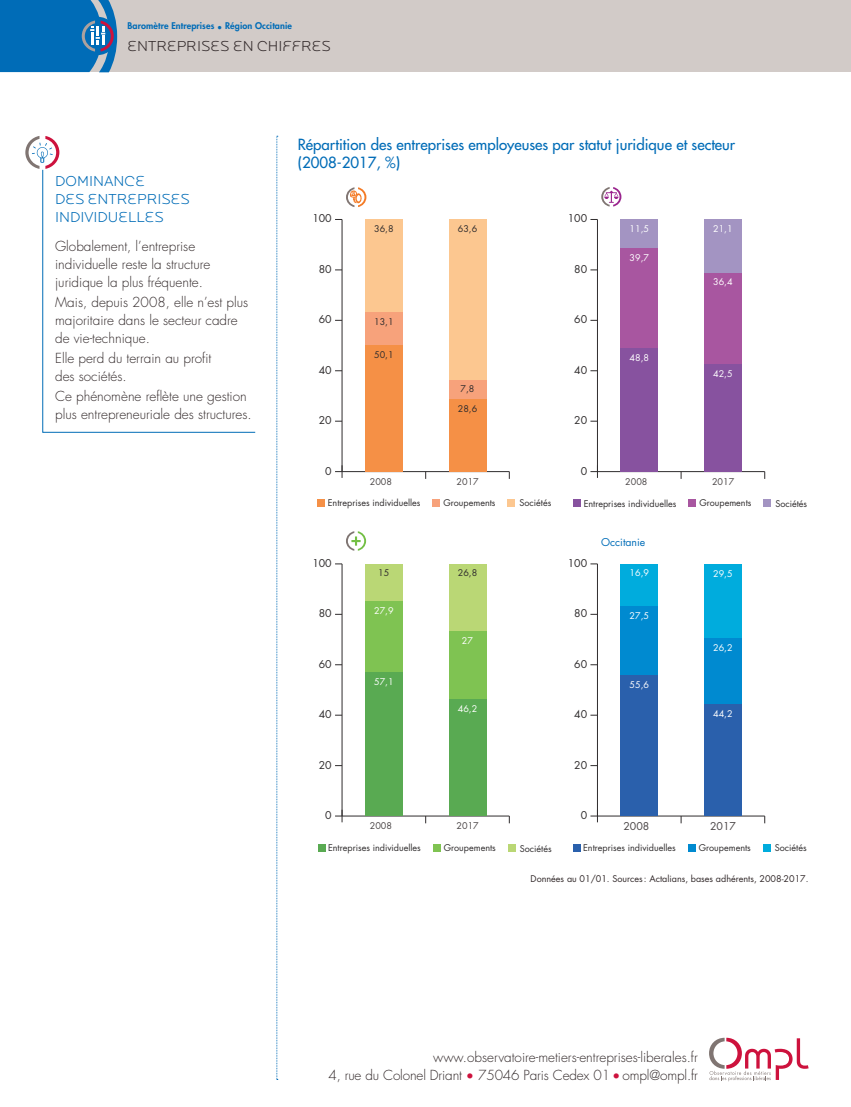
<style>
.page{position:relative;width:851px;height:1107px;background:#fff}
.page>*{position:absolute;margin:0;border:0;box-sizing:border-box;transform-origin:0 0}
.t1{font:500 15px/18px "Futura Std";color:#006cb7}
.t2{font:300 15px/18px "Locator Display";color:#006cb7}
.t3{font:300 15px "Locator Display";color:#32292a}
.t4{font:300 13.5px/18px "Futura Std";color:#32292a}
.t5{font:10.5px "Futura Std";color:#2f2c2d}
.t6{font:10.5px "Futura Std";color:#006db8}
.t7{font:10.5px "Futura Std";color:#4a4546}
.t8{font:9px "Futura Std";color:#2f2c2d}
.t9{font:9px "Futura Std";color:#fff}
.t10{font:9px "Futura Std";color:#32292a}
.t11{font:800 9px "Futura Std";letter-spacing:.01em;color:#006cb7}
.t12{font:9px "Futura Std";color:#4a4546}
.s1{color:#cd123d}
</style>
<div class="page">
<div style="left:0;top:0;width:850px;height:72px;background:#d2cbc8"></div>
<svg style="left:276px;top:136px;width:2px;height:944px;background:#c3dced"></svg>
<svg style="left:709px;top:1038px;width:99px;height:43px"></svg>
<svg style="left:25px;top:136px;width:34px;height:33px"></svg>
<svg style="left:42px;top:169px;width:214px;height:264px"></svg>
<svg style="left:346px;top:187px;width:20px;height:20px"></svg>
<div style="left:507px;top:500px;width:7px;height:7px;background:#fcc790"></div>
<div style="left:432px;top:499px;width:7px;height:8px;background:#f7a27b"></div>
<div style="left:317px;top:500px;width:8px;height:7px;background:#f59046"></div>
<hr style="left:342px;top:471px;width:167px;height:1px;background:#2f2c2d">
<hr style="left:341px;top:219px;width:1px;height:259px;background:#2f2c2d">
<svg style="left:335px;top:465px;width:7px;height:7px"></svg>
<div style="left:365px;top:219px;width:37px;height:93px;background:#fcc790"></div>
<div style="left:448px;top:219px;width:38px;height:161px;background:#fcc790"></div>
<div style="left:365px;top:312px;width:37px;height:33px;background:#f7a27b"></div>
<div style="left:448px;top:380px;width:38px;height:19px;background:#f7a27b"></div>
<div style="left:365px;top:345px;width:37px;height:127px;background:#f59046"></div>
<div style="left:448px;top:399px;width:38px;height:73px;background:#f59046"></div>
<svg style="left:601px;top:187px;width:20px;height:20px"></svg>
<div style="left:763px;top:500px;width:7px;height:7px;background:#a394c2"></div>
<div style="left:688px;top:500px;width:7px;height:7px;background:#a856a0"></div>
<div style="left:573px;top:500px;width:7px;height:7px;background:#87529f"></div>
<hr style="left:597px;top:471px;width:167px;height:1px;background:#2f2c2d">
<hr style="left:597px;top:219px;width:1px;height:259px;background:#2f2c2d">
<svg style="left:590px;top:465px;width:7px;height:7px"></svg>
<div style="left:620px;top:219px;width:37px;height:29px;background:#a394c2"></div>
<div style="left:703px;top:219px;width:38px;height:54px;background:#a394c2"></div>
<div style="left:620px;top:248px;width:37px;height:101px;background:#a856a0"></div>
<div style="left:703px;top:273px;width:38px;height:91px;background:#a856a0"></div>
<div style="left:620px;top:349px;width:37px;height:123px;background:#87529f"></div>
<div style="left:703px;top:364px;width:38px;height:108px;background:#87529f"></div>
<svg style="left:346px;top:531px;width:20px;height:20px"></svg>
<div style="left:508px;top:845px;width:7px;height:7px;background:#bad775"></div>
<div style="left:433px;top:844px;width:7px;height:8px;background:#7fc352"></div>
<div style="left:318px;top:845px;width:7px;height:7px;background:#59aa52"></div>
<hr style="left:342px;top:816px;width:167px;height:1px;background:#2f2c2d">
<hr style="left:341px;top:564px;width:1px;height:258px;background:#2f2c2d">
<svg style="left:335px;top:810px;width:7px;height:7px"></svg>
<div style="left:365px;top:564px;width:37px;height:38px;background:#bad775"></div>
<div style="left:448px;top:564px;width:38px;height:67px;background:#bad775"></div>
<div style="left:365px;top:602px;width:37px;height:70px;background:#7fc352"></div>
<div style="left:448px;top:631px;width:38px;height:69px;background:#7fc352"></div>
<div style="left:365px;top:672px;width:37px;height:144px;background:#59aa52"></div>
<div style="left:448px;top:700px;width:38px;height:116px;background:#59aa52"></div>
<div style="left:762px;top:844px;width:7px;height:7px;background:#00acdd"></div>
<div style="left:687px;top:844px;width:7px;height:7px;background:#008ad0"></div>
<div style="left:573px;top:844px;width:7px;height:7px;background:#2a60ac"></div>
<hr style="left:597px;top:816px;width:167px;height:1px;background:#2f2c2d">
<hr style="left:597px;top:564px;width:1px;height:258px;background:#2f2c2d">
<svg style="left:590px;top:810px;width:7px;height:7px"></svg>
<div style="left:620px;top:564px;width:37px;height:42px;background:#00acdd"></div>
<div style="left:703px;top:564px;width:38px;height:75px;background:#00acdd"></div>
<div style="left:620px;top:606px;width:37px;height:70px;background:#008ad0"></div>
<div style="left:703px;top:639px;width:38px;height:66px;background:#008ad0"></div>
<div style="left:620px;top:676px;width:37px;height:140px;background:#2a60ac"></div>
<div style="left:703px;top:705px;width:38px;height:111px;background:#2a60ac"></div>
<svg style="left:0;top:0;width:117px;height:72px;background:#1673b7"></svg>
<p class="t11" style="left:127px;top:20px;width:166px">Baromètre Entreprises • Région Occitanie</p>
<p class="t3" style="left:127px;top:37px;width:205px">ENTREPRISES EN CHIFFRES</p>
<p class="t2" style="left:55px;top:172px;width:136px">DOMINANCE<br>DES ENTREPRISES<br>INDIVIDUELLES</p>
<p class="t4" style="left:55px;top:237px;width:157px">Globalement, l’entreprise individuelle reste la structure juridique la plus fréquente.</p>
<p class="t4" style="left:55px;top:293px;width:194px">Mais, depuis 2008, elle n’est plus majoritaire dans le secteur cadre de vie-technique.</p>
<p class="t4" style="left:55px;top:349px;width:158px">Elle perd du terrain au profit des sociétés.</p>
<p class="t4" style="left:55px;top:388px;width:198px">Ce phénomène reflète une gestion plus entrepreneuriale des structures.</p>
<p class="t1" style="left:297px;top:135px;width:438px">Répartition des entreprises employeuses par statut juridique et secteur (2008-2017, %)</p>
<p class="t5" style="left:312px;top:212px;width:21px">100</p>
<p class="t5" style="left:567px;top:212px;width:21px">100</p>
<p class="t5" style="left:318px;top:262px;width:14px">80</p>
<p class="t8" style="left:374px;top:223px;width:21px">36,8</p>
<p class="t8" style="left:457px;top:223px;width:21px">63,6</p>
<p class="t5" style="left:574px;top:262px;width:14px">80</p>
<p class="t9" style="left:629px;top:223px;width:21px">11,5</p>
<p class="t9" style="left:712px;top:223px;width:21px">21,1</p>
<p class="t9" style="left:629px;top:252px;width:21px">39,7</p>
<p class="t9" style="left:712px;top:276px;width:21px">36,4</p>
<p class="t5" style="left:318px;top:313px;width:14px">60</p>
<p class="t8" style="left:374px;top:316px;width:21px">13,1</p>
<p class="t5" style="left:574px;top:313px;width:14px">60</p>
<p class="t8" style="left:374px;top:349px;width:21px">50,1</p>
<p class="t9" style="left:629px;top:352px;width:21px">48,8</p>
<p class="t5" style="left:318px;top:363px;width:14px">40</p>
<p class="t5" style="left:574px;top:363px;width:14px">40</p>
<p class="t9" style="left:712px;top:368px;width:21px">42,5</p>
<p class="t8" style="left:460px;top:383px;width:15px">7,8</p>
<p class="t8" style="left:457px;top:403px;width:21px">28,6</p>
<p class="t5" style="left:318px;top:414px;width:14px">20</p>
<p class="t5" style="left:574px;top:414px;width:14px">20</p>
<p class="t5" style="left:325px;top:464px;width:8px">0</p>
<p class="t5" style="left:580px;top:464px;width:8px">0</p>
<p class="t12" style="left:369px;top:475px;width:24px">2008</p>
<p class="t12" style="left:456px;top:475px;width:24px">2017</p>
<p class="t8" style="left:327px;top:497px;width:94px">Entreprises individuelles</p>
<p class="t8" style="left:443px;top:497px;width:54px">Groupements</p>
<p class="t8" style="left:519px;top:497px;width:33px">Sociétés</p>
<p class="t12" style="left:625px;top:475px;width:24px">2008</p>
<p class="t12" style="left:711px;top:475px;width:24px">2017</p>
<p class="t8" style="left:583px;top:498px;width:94px">Entreprises individuelles</p>
<p class="t8" style="left:699px;top:497px;width:54px">Groupements</p>
<p class="t8" style="left:774px;top:498px;width:33px">Sociétés</p>
<p class="t6" style="left:601px;top:535px;width:46px">Occitanie</p>
<p class="t5" style="left:312px;top:556px;width:21px">100</p>
<p class="t5" style="left:567px;top:556px;width:21px">100</p>
<p class="t5" style="left:318px;top:607px;width:14px">80</p>
<p class="t5" style="left:318px;top:657px;width:14px">60</p>
<p class="t5" style="left:318px;top:708px;width:14px">40</p>
<p class="t8" style="left:378px;top:567px;width:13px">15</p>
<p class="t8" style="left:457px;top:567px;width:21px">26,8</p>
<p class="t9" style="left:374px;top:605px;width:21px">27,9</p>
<p class="t9" style="left:461px;top:635px;width:13px">27</p>
<p class="t9" style="left:374px;top:676px;width:21px">57,1</p>
<p class="t9" style="left:457px;top:703px;width:21px">46,2</p>
<p class="t5" style="left:574px;top:607px;width:14px">80</p>
<p class="t5" style="left:574px;top:657px;width:14px">60</p>
<p class="t5" style="left:574px;top:708px;width:14px">40</p>
<p class="t9" style="left:629px;top:567px;width:21px">16,9</p>
<p class="t9" style="left:712px;top:568px;width:21px">29,5</p>
<p class="t9" style="left:629px;top:610px;width:21px">27,5</p>
<p class="t9" style="left:712px;top:642px;width:21px">26,2</p>
<p class="t9" style="left:629px;top:679px;width:21px">55,6</p>
<p class="t9" style="left:712px;top:708px;width:21px">44,2</p>
<p class="t5" style="left:318px;top:758px;width:14px">20</p>
<p class="t5" style="left:574px;top:758px;width:14px">20</p>
<p class="t5" style="left:325px;top:808px;width:8px">0</p>
<p class="t5" style="left:580px;top:808px;width:8px">0</p>
<p class="t12" style="left:369px;top:820px;width:24px">2008</p>
<p class="t12" style="left:456px;top:820px;width:24px">2017</p>
<p class="t8" style="left:328px;top:842px;width:94px">Entreprises individuelles</p>
<p class="t8" style="left:443px;top:842px;width:54px">Groupements</p>
<p class="t8" style="left:519px;top:842px;width:33px">Sociétés</p>
<p class="t7" style="left:623px;top:820px;width:27px">2008</p>
<p class="t7" style="left:709px;top:820px;width:27px">2017</p>
<p class="t8" style="left:582px;top:842px;width:94px">Entreprises individuelles</p>
<p class="t8" style="left:698px;top:842px;width:54px">Groupements</p>
<p class="t8" style="left:774px;top:842px;width:33px">Sociétés</p>
<p class="t10" style="left:530px;top:873px;width:279px">Données au 01/01. Sources : Actalians, bases adhérents, 2008-2017.</p>
<p class="t4" style="left:328px;top:1048px;width:371px;text-align:right">www.observatoire-metiers-entreprises-liberales.fr<br>4, rue du Colonel Driant <span class="s1">•</span> 75046 Paris Cedex 01 <span class="s1">•</span> ompl@ompl.fr</p>
</div>
